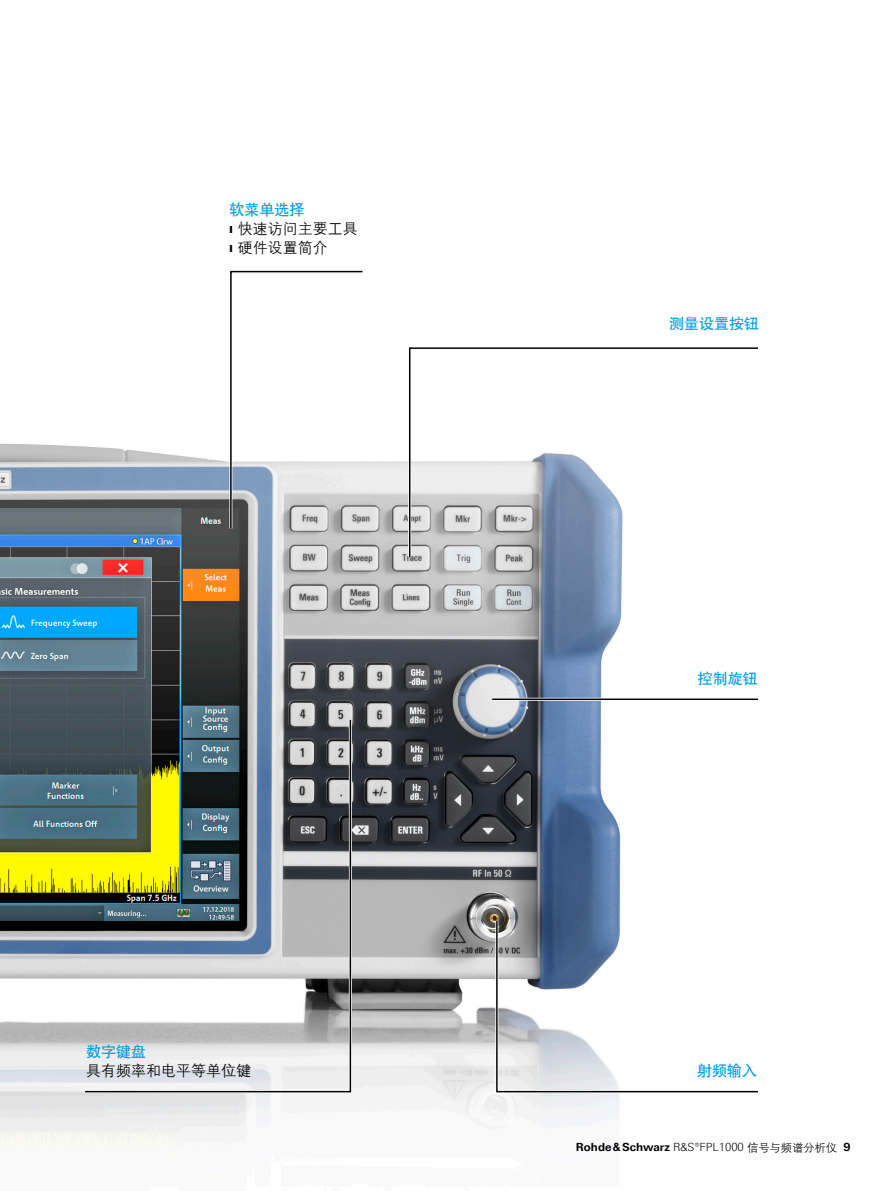
<style>
.page{position:relative;width:893px;height:1191px;background:#fff}
.page>*{position:absolute;margin:0;border:0;box-sizing:border-box;transform-origin:0 0}
.Grafiktext_10_pt{font:15px "H Yg 2 gj";color:#000}
.Ueberschrift_cyan_10{font:15px "H Yb 1 gj";color:#009ee3}
.t1{font:700 11.25px "Linotype Univers 630";color:#000}
.s1{font-family:"Linotype Univers 330";font-weight:300;font-size:14.25px}
.s2{font-family:"Linotype Univers 330";font-weight:300}
.s3{font-family:"H Yg 2 gj";font-weight:400}
</style>
<div class="page">
<img style="left:0;top:443px;width:622px;height:713px">
<svg style="left:228px;top:270px;width:137px;height:261px"></svg>
<svg style="left:84px;top:718px;width:268px;height:375px;background:#969e96"></svg>
<svg style="left:495px;top:919px;width:263px;height:174px"></svg>
<hr style="left:492px;top:698px;width:266px;height:3px;background:#fff">
<hr style="left:492px;top:698px;width:266px;height:2px;background:#000">
<svg style="left:408px;top:347px;width:350px;height:212px"></svg>
<p class="Ueberschrift_cyan_10" style="left:229px;top:202px;width:76px">软菜单选择</p>
<p class="Grafiktext_10_pt" style="left:229px;top:221px;width:130px"><span class="s1">❙</span> 快速访问主要工具</p>
<p class="Grafiktext_10_pt" style="left:229px;top:240px;width:100px"><span class="s1">❙</span> 硬件设置简介</p>
<p class="Ueberschrift_cyan_10" style="left:669px;top:316px;width:91px">测量设置按钮</p>
<p class="Ueberschrift_cyan_10" style="left:698px;top:671px;width:61px">控制旋钮</p>
<p class="Ueberschrift_cyan_10" style="left:86px;top:1044px;width:61px">数字键盘</p>
<p class="Grafiktext_10_pt" style="left:86px;top:1063px;width:166px">具有频率和电平等单位键</p>
<p class="Ueberschrift_cyan_10" style="left:697px;top:1063px;width:61px">射频输入</p>
<p class="t1" style="left:576px;top:1139px;width:276px">Rohde&amp;Schwarz <span class="s2">R&amp;S®FPL1000</span> <span class="s3">信号与频谱分析仪</span> 9</p>
</div>
